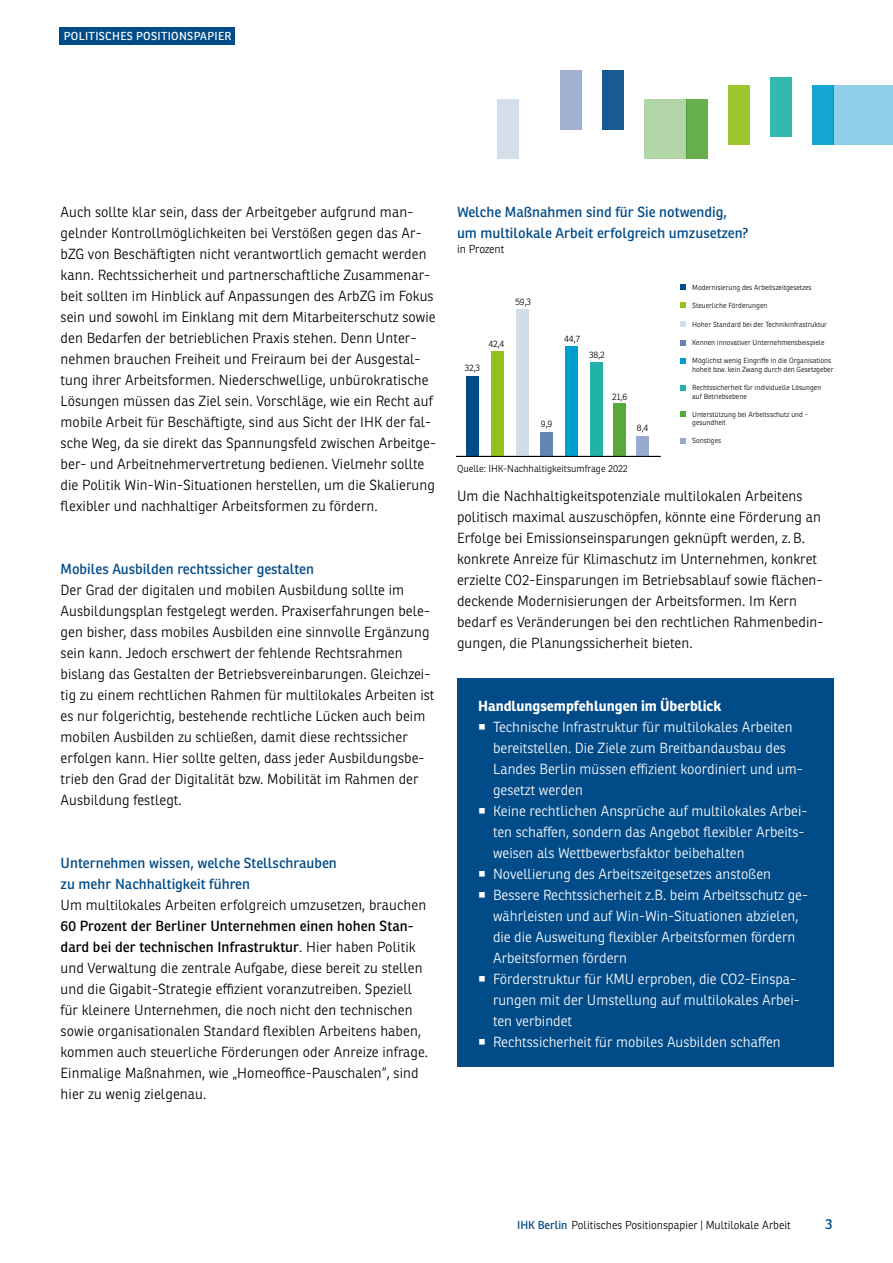
<style>
.page{position:relative;width:893px;height:1263px;background:#fff}
.page>*{position:absolute;margin:0;border:0;box-sizing:border-box;transform-origin:0 0}
.t1{font:300 14.25px/21px "Ronnia";letter-spacing:.005em;color:#000}
.t2{font:300 14.25px/21px "Ronnia";color:#fff}
.t3{font:14.25px/21px "Ronnia";color:#004b88}
.t4{font:700 14.25px "Ronnia";color:#fff}
.t5{font:300 11.25px "Ronnia";color:#000}
.t6{font:11.25px "Ronnia";letter-spacing:.03em;color:#fff}
.t7{font:300 9.75px "Ronnia";color:#000}
.t8{font:300 9.15px "Ronnia";color:#000}
.t9{font:300 7.2px/8.7px "Ronnia";color:#000}
.s1{font-weight:400}
.s2{font-weight:400;color:#004b88}
</style>
<div class="page">
<div style="left:833px;top:85px;width:60px;height:59px;background:#90cfe7"></div>
<div style="left:644px;top:100px;width:42px;height:59px;background:#b2d5a7"></div>
<div style="left:497px;top:100px;width:21px;height:59px;background:#d2ddea"></div>
<div style="left:560px;top:70px;width:21px;height:59px;background:#a1b1d1"></div>
<div style="left:602px;top:70px;width:21px;height:59px;background:#175b92"></div>
<div style="left:686px;top:100px;width:21px;height:59px;background:#67af4d"></div>
<div style="left:728px;top:85px;width:21px;height:59px;background:#9ec631"></div>
<div style="left:770px;top:77px;width:21px;height:60px;background:#34b9ae"></div>
<div style="left:812px;top:85px;width:21px;height:59px;background:#17a5d2"></div>
<div style="left:60px;top:27px;width:175px;height:18px;background:#004b88"></div>
<div style="left:457px;top:679px;width:376px;height:31px;background:#004b88"></div>
<div style="left:457px;top:700px;width:376px;height:115px;background:#004b88"></div>
<div style="left:457px;top:805px;width:376px;height:73px;background:#004b88"></div>
<div style="left:457px;top:868px;width:376px;height:115px;background:#004b88"></div>
<div style="left:457px;top:973px;width:376px;height:73px;background:#004b88"></div>
<div style="left:457px;top:1036px;width:376px;height:31px;background:#004b88"></div>
<div style="left:466px;top:376px;width:13px;height:80px;background:#004b88"></div>
<div style="left:491px;top:351px;width:13px;height:105px;background:#95c11f"></div>
<div style="left:516px;top:309px;width:12px;height:147px;background:#d2ddea"></div>
<div style="left:540px;top:432px;width:13px;height:24px;background:#6585b6"></div>
<div style="left:565px;top:346px;width:13px;height:110px;background:#009dcf"></div>
<div style="left:590px;top:362px;width:13px;height:94px;background:#22b3a7"></div>
<div style="left:613px;top:403px;width:13px;height:53px;background:#59a83c"></div>
<div style="left:636px;top:436px;width:13px;height:20px;background:#98aace"></div>
<svg style="left:680px;top:284px;width:6px;height:6px"></svg>
<svg style="left:680px;top:302px;width:6px;height:6px"></svg>
<svg style="left:680px;top:321px;width:6px;height:6px"></svg>
<svg style="left:680px;top:340px;width:6px;height:6px"></svg>
<svg style="left:680px;top:358px;width:6px;height:5px"></svg>
<svg style="left:680px;top:385px;width:6px;height:5px"></svg>
<svg style="left:680px;top:411px;width:6px;height:5px"></svg>
<svg style="left:680px;top:438px;width:6px;height:6px"></svg>
<hr style="left:457px;top:456px;width:204px;height:1px;background:#000">
<p class="t6" style="left:64px;top:29px;width:169px">POLITISCHES POSITIONSPAPIER</p>
<p class="t1" style="left:61px;top:201px;width:377px">Auch sollte klar sein, dass der Arbeitgeber aufgrund man&shy;gelnder Kontrollmöglichkeiten bei Verstößen gegen das Ar&shy;bZG von Beschäftigten nicht verantwortlich gemacht werden kann. Rechtssicherheit und partnerschaftliche Zusammenar&shy;beit sollten im Hinblick auf Anpassungen des ArbZG im Fokus sein und sowohl im Einklang mit dem Mitarbeiterschutz sowie den Bedarfen der betrieblichen Praxis stehen. Denn Unter&shy;nehmen brauchen Freiheit und Freiraum bei der Ausgestal&shy;tung ihrer Arbeitsformen. Niederschwellige, unbürokratische Lösungen müssen das Ziel sein. Vorschläge, wie ein Recht auf mobile Arbeit für Beschäftigte, sind aus Sicht der IHK der fal&shy;sche Weg, da sie direkt das Spannungsfeld zwischen Arbeitge&shy;ber- und Arbeitnehmervertretung bedienen. Vielmehr sollte die Politik Win-Win-Situationen herstellen, um die Skalierung flexibler und nachhaltiger Arbeitsformen zu fördern.</p>
<p class="t3" style="left:61px;top:558px;width:255px">Mobiles Ausbilden rechtssicher gestalten</p>
<p class="t1" style="left:61px;top:579px;width:375px">Der Grad der digitalen und mobilen Ausbildung sollte im Ausbildungsplan festgelegt werden. Praxiserfahrungen bele&shy;gen bisher, dass mobiles Ausbilden eine sinnvolle Ergänzung sein kann. Jedoch erschwert der fehlende Rechtsrahmen bislang das Gestalten der Betriebsvereinbarungen. Gleichzei&shy;tig zu einem rechtlichen Rahmen für multilokales Arbeiten ist es nur folgerichtig, bestehende rechtliche Lücken auch beim mobilen Ausbilden zu schließen, damit diese rechtssicher erfolgen kann. Hier sollte gelten, dass jeder Ausbildungsbe&shy;trieb den Grad der Digitalität bzw. Mobilität im Rahmen der Ausbildung festlegt.</p>
<p class="t3" style="left:61px;top:852px;width:278px">Unternehmen wissen, welche Stellschrauben zu mehr Nachhaltigkeit führen</p>
<p class="t1" style="left:61px;top:895px;width:367px">Um multilokales Arbeiten erfolgreich umzusetzen, brauchen</p>
<p class="t1" style="left:61px;top:916px;width:369px"><span class="s1">60 Prozent der Berliner Unternehmen einen hohen Stan&shy;dard bei der technischen Infrastruktur</span>. Hier haben Politik und Verwaltung die zentrale Aufgabe, diese bereit zu stellen und die Gigabit-Strategie effizient voranzutreiben. Speziell für kleinere Unternehmen, die noch nicht den technischen sowie organisationalen Standard flexiblen Arbeitens haben, kommen auch steuerliche Förderungen oder Anreize infrage.<br>Einmalige Maßnahmen, wie „Homeoffice-Pauschalen“, sind hier zu wenig zielgenau.</p>
<p class="t3" style="left:457px;top:201px;width:293px">Welche Maßnahmen sind für Sie notwendig, um multilokale Arbeit erfolgreich umzusetzen?</p>
<p class="t5" style="left:457px;top:242px;width:49px">in Prozent</p>
<p class="t8" style="left:515px;top:296px;width:17px">59,3</p>
<p class="t8" style="left:465px;top:362px;width:17px">32,3</p>
<p class="t8" style="left:489px;top:338px;width:17px">42,4</p>
<p class="t8" style="left:541px;top:419px;width:13px">9,9</p>
<p class="t8" style="left:564px;top:333px;width:17px">44,7</p>
<p class="t8" style="left:589px;top:349px;width:17px">38,2</p>
<p class="t8" style="left:612px;top:391px;width:17px">21,6</p>
<p class="t8" style="left:637px;top:423px;width:13px">8,4</p>
<p class="t7" style="left:457px;top:462px;width:172px">Quelle: IHK-Nachhaltigkeitsumfrage 2022</p>
<p class="t9" style="left:692px;top:283px;width:121px">Modernisierung des Arbeitszeitgesetzes</p>
<p class="t9" style="left:692px;top:301px;width:77px">Steuerliche Förderungen</p>
<p class="t9" style="left:692px;top:320px;width:136px">Hoher Standard bei der Technikinfrastruktur</p>
<p class="t9" style="left:692px;top:338px;width:134px">Kennen innovativer Unternehmensbeispiele</p>
<p class="t9" style="left:692px;top:356px;width:143px">Möglichst wenig Eingriffe in die Organisations hoheit bzw. kein Zwang durch den Gesetzgeber</p>
<p class="t9" style="left:692px;top:383px;width:131px">Rechtssicherheit für individuelle Lösungen auf Betriebsebene</p>
<p class="t9" style="left:692px;top:410px;width:117px">Unterstützung bei Arbeitsschutz und - gesundheit</p>
<p class="t9" style="left:692px;top:436px;width:31px">Sonstiges</p>
<p class="t1" style="left:457px;top:485px;width:368px">Um die Nachhaltigkeitspotenziale multilokalen Arbeitens politisch maximal auszuschöpfen, könnte eine Förderung an Erfolge bei Emissionseinsparungen geknüpft werden, z.B. konkrete Anreize für Klimaschutz im Unternehmen, konkret erzielte CO2-Einsparungen im Betriebsablauf sowie flächen&shy;deckende Modernisierungen der Arbeitsformen. Im Kern bedarf es Veränderungen bei den rechtlichen Rahmenbedin&shy;gungen, die Planungssicherheit bieten.</p>
<p class="t4" style="left:478px;top:696px;width:245px">Handlungsempfehlungen im Überblick</p>
<p class="t2" style="left:493px;top:716px;width:311px;text-indent:-15px">○ Technische Infrastruktur für multilokales Arbeiten bereitstellen. Die Ziele zum Breitbandausbau des Landes Berlin müssen effizient koordiniert und um&shy;gesetzt werden</p>
<p class="t2" style="left:493px;top:800px;width:316px;text-indent:-15px">○ Keine rechtlichen Ansprüche auf multilokales Arbei&shy;ten schaffen, sondern das Angebot flexibler Arbeits&shy;weisen als Wettbewerbsfaktor beibehalten</p>
<p class="t2" style="left:478px;top:863px;width:295px">○ Novellierung des Arbeitszeitgesetzes anstoßen</p>
<p class="t2" style="left:493px;top:884px;width:316px;text-indent:-15px">○ Bessere Rechtssicherheit z.B. beim Arbeitsschutz ge&shy;währleisten und auf Win-Win-Situationen abzielen, die die Ausweitung flexibler Arbeitsformen fördern Arbeitsformen fördern</p>
<p class="t2" style="left:493px;top:968px;width:308px;text-indent:-15px">○ Förderstruktur für KMU erproben, die CO2-Einspa&shy;rungen mit der Umstellung auf multilokales Arbei&shy;ten verbindet</p>
<p class="t2" style="left:478px;top:1031px;width:304px">○ Rechtssicherheit für mobiles Ausbilden schaffen</p>
<p class="t5" style="left:517px;top:1218px;width:275px"><span class="s2">IHK Berlin</span> Politisches Positionspapier | Multilokale Arbeit</p>
<p class="t3" style="left:825px;top:1213px;width:9px">3</p>
</div>
